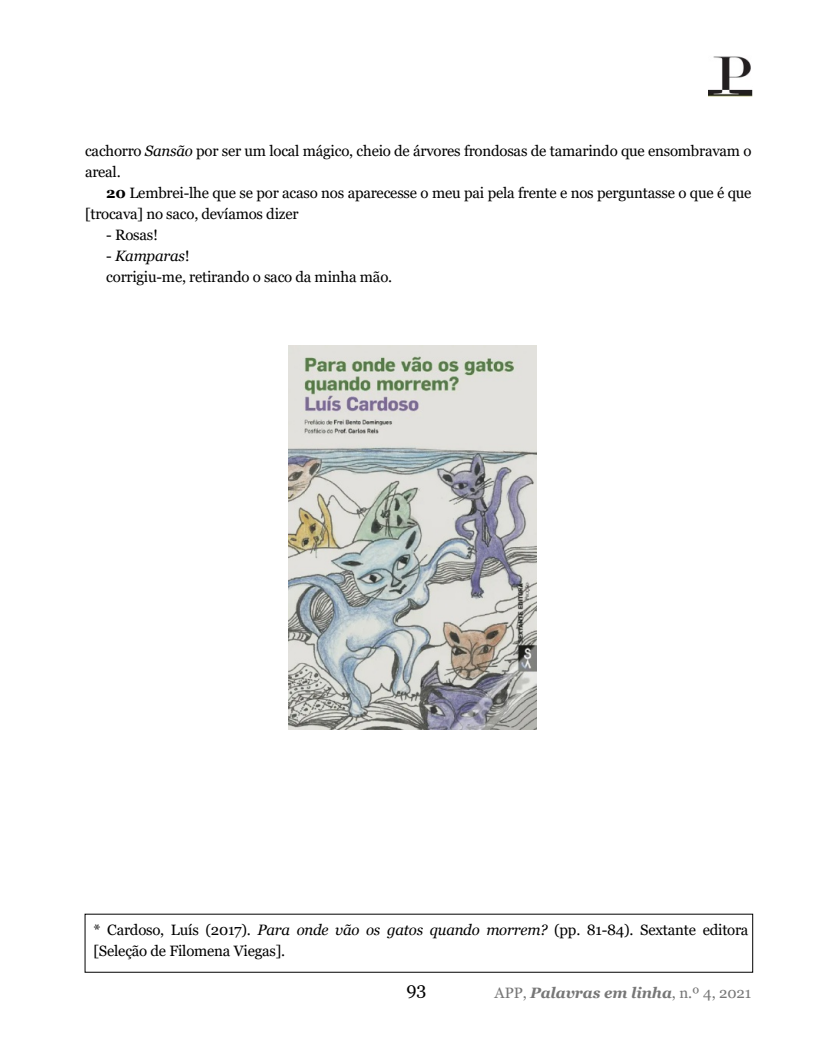
<style>
.page{position:relative;width:825px;height:1063px;background:#fff}
.page>*{position:absolute;margin:0;border:0;box-sizing:border-box;transform-origin:0 0}
.t1{font:18px "Georgia";color:#000}
.t2{font:15px/21px "Georgia";letter-spacing:-.015em;color:#000}
.t3{font:italic 700 15px "Georgia";letter-spacing:-.005em;color:#777}
.s1{font-style:italic}
.s2{font-weight:700}
.s3{font-weight:400;font-style:normal}
</style>
<div class="page">
<img style="left:708px;top:56px;width:45px;height:40px">
<img style="left:288px;top:346px;width:248px;height:384px">
<p class="t2" style="left:85px;top:140px;width:668px">cachorro <span class="s1">Sansão</span> por ser um local mágico, cheio de árvores frondosas de tamarindo que ensombravam o areal.</p>
<p class="t2" style="left:85px;top:182px;width:668px;text-indent:21px"><span class="s2">20</span> Lembrei-lhe que se por acaso nos aparecesse o meu pai pela frente e nos perguntasse o que é que [trocava] no saco, devíamos dizer</p>
<p class="t2" style="left:106px;top:224px;width:53px">- Rosas!</p>
<p class="t2" style="left:106px;top:245px;width:287px">- <span class="s1">Kamparas</span>!<br>corrigiu-me, retirando o saco da minha mão.</p>
<p class="t2" style="left:94px;top:919px;width:656px">* Cardoso, Luís (2017). <span class="s1">Para onde vão os gatos quando morrem?</span> (pp. 81-84). Sextante editora [Seleção de Filomena Viegas].</p>
<p class="t3" style="left:495px;top:984px;width:258px"><span class="s3">APP,</span> Palavras em linha<span class="s3">, n.º 4, 2021</span></p>
<p class="t1" style="left:406px;top:979px;width:21px">93</p>
</div>
